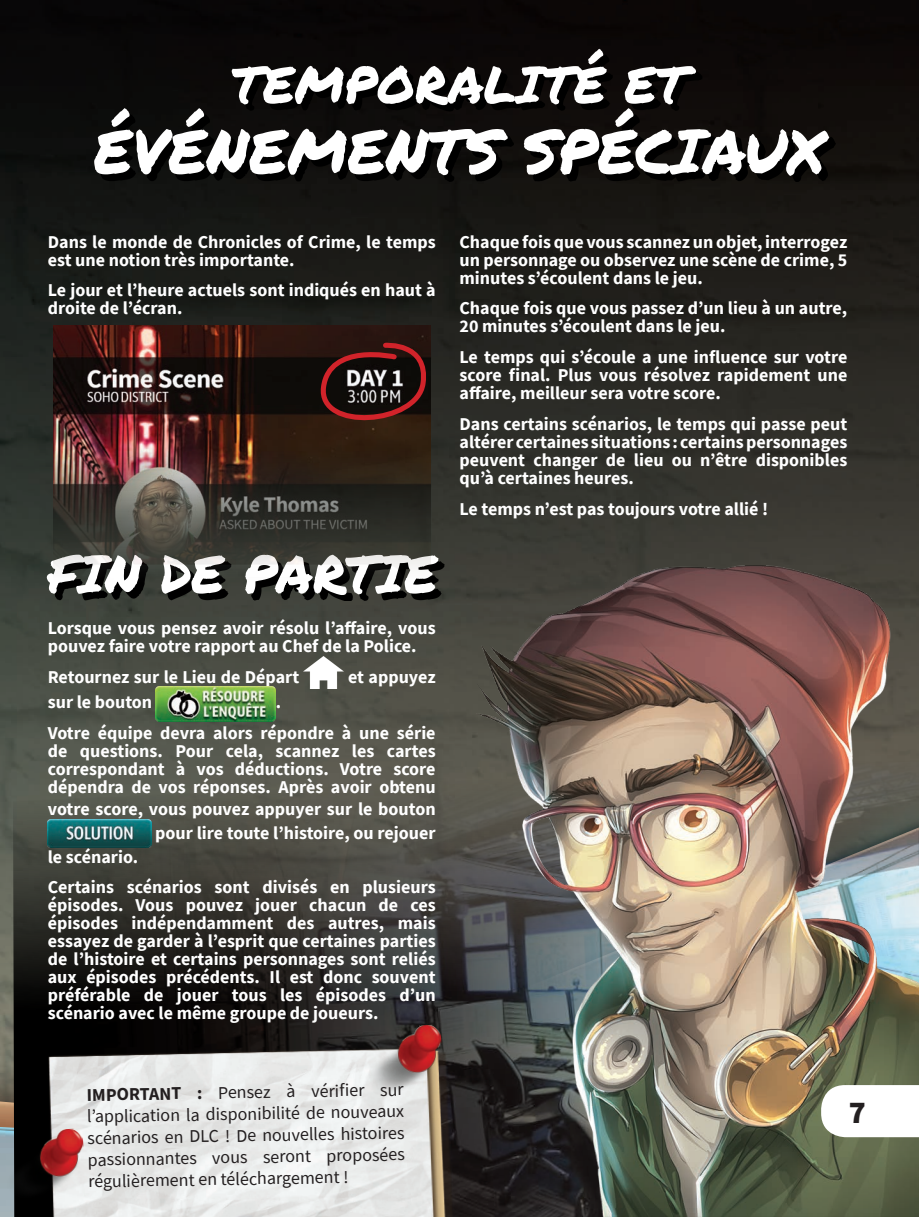
<style>
.page{position:relative;width:919px;height:1217px;background:#fff}
.page>*{position:absolute;margin:0;border:0;box-sizing:border-box;transform-origin:0 0}
.t1{font:61.5px "Permanent Marker";color:#fff}
.t2{font:52.5px "Permanent Marker";color:#fff}
.t3{font:51px "Permanent Marker";color:#fff}
.t4{font:900 31.5px "Source Sans Pro";color:#231f20}
.t5{font:700 18px/18px "Source Sans Pro";color:#fff}
.t6{font:18px/21.6px "Source Sans Pro";color:#231f20;text-align:justify}
.s1{font-weight:700}
</style>
<div class="page">
<img style="left:0;top:0;width:918px;height:1053px">
<img style="left:13px;top:759px;width:462px;height:457px">
<img style="left:475px;top:565px;width:443px;height:651px">
<img style="left:47px;top:1043px;width:408px;height:173px">
<svg style="left:821px;top:1084px;width:97px;height:52px"></svg>
<svg style="left:53px;top:560px;width:391px;height:41px"></svg>
<div style="left:100px;top:55px;width:735px;height:127px;background:#0c0a09"></div>
<img style="left:54px;top:326px;width:376px;height:282px">
<svg style="left:312px;top:336px;width:122px;height:101px;background:#3d201c"></svg>
<img style="left:303px;top:656px;width:41px;height:32px">
<img style="left:156px;top:686px;width:120px;height:35px">
<img style="left:48px;top:819px;width:103px;height:28px">
<img style="left:359px;top:1024px;width:86px;height:81px">
<img style="left:1px;top:1127px;width:86px;height:82px">
<h3 class="t3" style="left:232px;top:47px;width:457px">TEMPORALITÉ ET</h3>
<h1 class="t1" style="left:94px;top:106px;width:733px">ÉVÉNEMENTS SPÉCIAUX</h1>
<p class="t5" style="left:48px;top:232px;width:389px">Dans le monde de Chronicles of Crime, le temps est une notion très importante.</p>
<p class="t5" style="left:48px;top:281px;width:389px">Le jour et l’heure actuels sont indiqués en haut à droite de l’écran.</p>
<h2 class="t2" style="left:48px;top:535px;width:391px">FIN DE PARTIE</h2>
<p class="t5" style="left:48px;top:618px;width:389px">Lorsque vous pensez avoir résolu l’affaire, vous pouvez faire votre rapport au Chef de la Police.</p>
<p class="t5" style="left:48px;top:667px;width:253px">Retournez sur le Lieu de Départ</p>
<p class="t5" style="left:348px;top:667px;width:89px">et appuyez</p>
<p class="t5" style="left:48px;top:692px;width:106px">sur le bouton</p>
<p class="t5" style="left:48px;top:686px;width:389px;line-height:30.8px;text-indent:228px">.<br>Votre équipe devra alors répondre à une série</p>
<p class="t5" style="left:48px;top:741px;width:389px;text-align:justify">de questions. Pour cela, scannez les cartes correspondant à vos déductions. Votre score dépendra de vos réponses. Après avoir obtenu</p>
<p class="t5" style="left:48px;top:799px;width:389px">votre score, vous pouvez appuyer sur le bouton</p>
<p class="t5" style="left:155px;top:823px;width:282px">pour lire toute l’histoire, ou rejouer</p>
<p class="t5" style="left:48px;top:847px;width:92px">le scénario.</p>
<p class="t5" style="left:48px;top:877px;width:389px;text-align:justify">Certains scénarios sont divisés en plusieurs épisodes. Vous pouvez jouer chacun de ces épisodes indépendamment des autres, mais essayez de garder à l’esprit que certaines parties de l’histoire et certains personnages sont reliés aux épisodes précédents. Il est donc souvent préférable de jouer tous les épisodes d’un scénario avec le même groupe de joueurs.</p>
<p class="t5" style="left:459px;top:232px;width:389px;text-align:justify">Chaque fois que vous scannez un objet, interrogez un personnage ou observez une scène de crime, 5 minutes s’écoulent dans le jeu.</p>
<p class="t5" style="left:459px;top:299px;width:389px">Chaque fois que vous passez d’un lieu à un autre,<br>20 minutes s’écoulent dans le jeu.</p>
<p class="t5" style="left:459px;top:348px;width:389px;text-align:justify">Le temps qui s’écoule a une influence sur votre score final. Plus vous résolvez rapidement une affaire, meilleur sera votre score.</p>
<p class="t5" style="left:459px;top:414px;width:389px;text-align:justify">Dans certains scénarios, le temps qui passe peut altérer certaines situations : certains personnages peuvent changer de lieu ou n’être disponibles qu’à certaines heures.</p>
<p class="t5" style="left:459px;top:499px;width:310px">Le temps n’est pas toujours votre allié !</p>
<p class="t6" style="left:87px;top:1083px;width:318px;rotate:-1deg"><span class="s1">IMPORTANT :</span> Pensez à vérifi er sur l’application la disponibilité de nouveaux scénarios en DLC ! De nouvelles histoires passionnantes vous seront proposées régulièrement en téléchargement !</p>
<h3 class="t4" style="left:848px;top:1090px;width:19px">7</h3>
</div>
